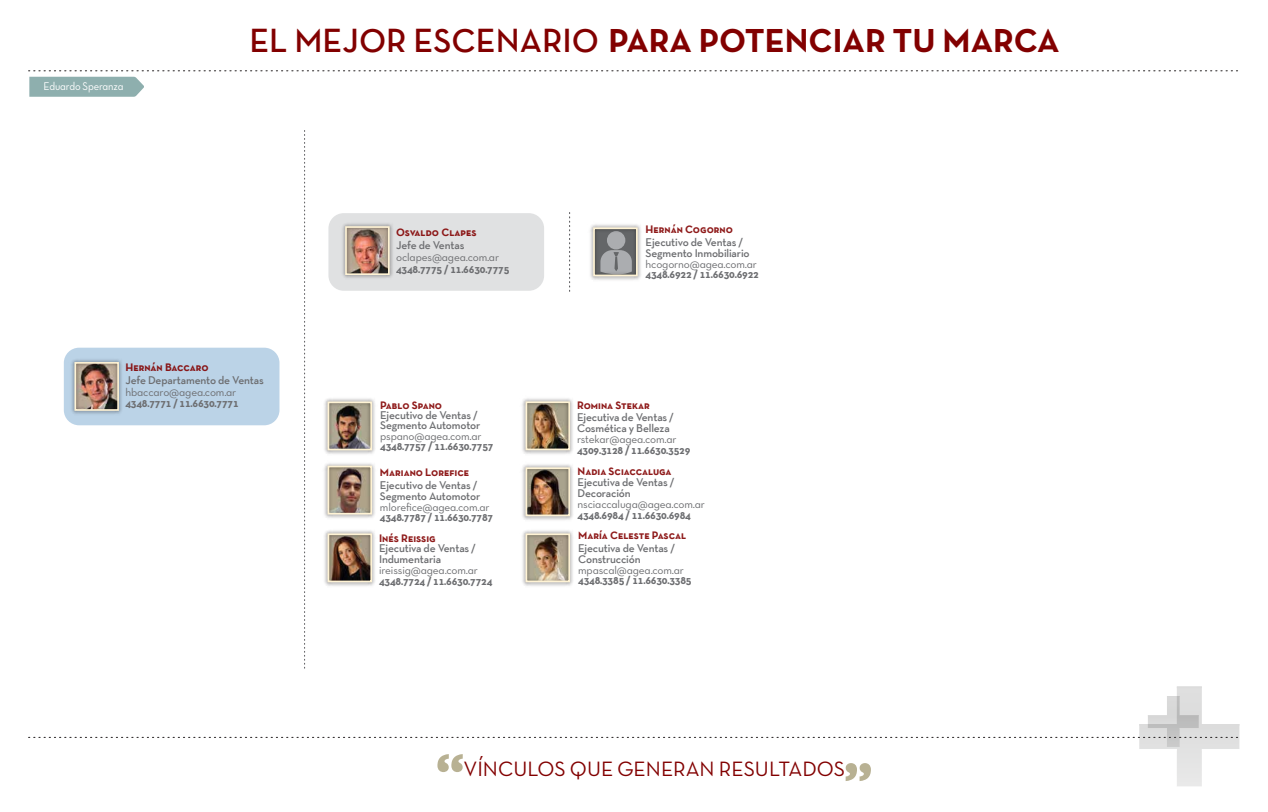
<style>
.page{position:relative;width:1268px;height:812px;background:#fff}
.page>*{position:absolute;margin:0;border:0;box-sizing:border-box;transform-origin:0 0}
.t1{font:700 33.8px "Neutra Text TF";color:#820000}
.t2{font:21.1px "Neutra Text TF Book Alt";color:#820000}
.t3{font:600 11.3px/11px "Neutra Text TF";letter-spacing:-.015em;color:#6d6e71}
.t4{font:700 11.3px "Neutra Text TF";letter-spacing:-.02em;color:#6d6e71}
.t5{font:11.3px "Neutra Text TF Book Alt";letter-spacing:-.015em;color:#6d6e71}
.t6{font:11.3px "Neutra Text TF Book Alt";letter-spacing:-.015em;color:#fff;scale:.93 1}
.t7{font:11px "Neutra Text TF Bold SC";color:rgb(130 0 0/.9)}
.s1{font-weight:600}
</style>
<div class="page">
<div style="left:64px;top:348px;width:215px;height:77px;background:#bbd3e7;border-radius:15px"></div>
<img style="left:71px;top:359px;width:51px;height:55px">
<div style="left:74px;top:362px;width:45px;height:49px;border:2px solid #fff3d4"></div>
<svg style="left:304px;top:130px;width:1px;height:539px"></svg>
<div style="left:328px;top:213px;width:216px;height:78px;background:#e0e1e2;border-radius:15px"></div>
<svg style="left:569px;top:212px;width:1px;height:79px"></svg>
<img style="left:590px;top:224px;width:51px;height:56px">
<div style="left:593px;top:227px;width:44px;height:49px;border:2px solid #fff3d4"></div>
<img style="left:342px;top:223px;width:51px;height:55px">
<div style="left:345px;top:226px;width:44px;height:49px;border:2px solid #fff3d4"></div>
<img style="left:324px;top:398px;width:51px;height:56px">
<div style="left:327px;top:401px;width:45px;height:49px;border:2px solid #fff3d4"></div>
<img style="left:324px;top:463px;width:51px;height:55px">
<div style="left:327px;top:466px;width:45px;height:48px;border:2px solid #fff3d4"></div>
<img style="left:324px;top:530px;width:51px;height:56px">
<div style="left:327px;top:533px;width:45px;height:49px;border:2px solid #fff3d4"></div>
<img style="left:522px;top:530px;width:51px;height:56px">
<div style="left:525px;top:533px;width:45px;height:49px;border:2px solid #fff3d4"></div>
<img style="left:522px;top:398px;width:51px;height:56px">
<div style="left:525px;top:401px;width:45px;height:49px;border:2px solid #fff3d4"></div>
<img style="left:522px;top:464px;width:51px;height:56px">
<div style="left:525px;top:467px;width:45px;height:49px;border:2px solid #fff3d4"></div>
<svg style="left:29px;top:70px;width:1209px;height:1px"></svg>
<svg style="left:29px;top:686px;width:1210px;height:100px"></svg>
<svg style="left:29px;top:77px;width:115px;height:20px;background:#93b2b2"></svg>
<p class="t6" style="left:44px;top:80px;width:87px">Eduardo Speranza</p>
<h1 class="t1" style="left:249px;top:20px;width:811px"><span class="s1">EL MEJOR ESCENARIO</span> PARA POTENCIAR TU MARCA</h1>
<p class="t7" style="left:396px;top:225px;width:82px">Osvaldo Clapes</p>
<p class="t3" style="left:396px;top:240px;width:70px">Jefe de Ventas</p>
<p class="t5" style="left:396px;top:251px;width:104px">oclapes@agea.com.ar</p>
<p class="t4" style="left:396px;top:262px;width:115px">4348.7775 / 11.6630.7775</p>
<p class="t7" style="left:645px;top:223px;width:89px">Hernán Cogorno</p>
<p class="t3" style="left:645px;top:236px;width:106px">Ejecutivo de Ventas /<br>Segmento Inmobiliario</p>
<p class="t5" style="left:645px;top:257px;width:113px">hcogorno@agea.com.ar</p>
<p class="t4" style="left:645px;top:267px;width:115px">4348.6922 / 11.6630.6922</p>
<p class="t7" style="left:125px;top:360px;width:85px">Hernán Baccaro</p>
<p class="t3" style="left:125px;top:375px;width:140px">Jefe Departamento de Ventas</p>
<p class="t5" style="left:125px;top:385px;width:112px">hbaccaro@agea.com.ar</p>
<p class="t4" style="left:125px;top:396px;width:115px">4348.7771 / 11.6630.7771</p>
<p class="t7" style="left:577px;top:398px;width:74px">Romina Stekar</p>
<p class="t7" style="left:380px;top:398px;width:63px">Pablo Spano</p>
<p class="t3" style="left:380px;top:410px;width:102px;line-height:10px">Ejecutivo de Ventas /<br>Segmento Automotor</p>
<p class="t5" style="left:380px;top:429px;width:103px">pspano@agea.com.ar</p>
<p class="t4" style="left:380px;top:439px;width:115px">4348.7757 / 11.6630.7757</p>
<p class="t7" style="left:380px;top:466px;width:91px">Mariano Lorefice</p>
<p class="t3" style="left:380px;top:480px;width:102px">Ejecutivo de Ventas /<br>Segmento Automotor</p>
<p class="t5" style="left:380px;top:500px;width:111px">mlorefice@agea.com.ar</p>
<p class="t4" style="left:380px;top:510px;width:115px">4348.7787 / 11.6630.7787</p>
<p class="t3" style="left:379px;top:542px;width:98px">Ejecutiva de Ventas /<br>Indumentaria</p>
<p class="t5" style="left:379px;top:563px;width:100px">ireissig@agea.com.ar</p>
<p class="t4" style="left:379px;top:574px;width:115px">4348.7724 / 11.6630.7724</p>
<p class="t3" style="left:577px;top:411px;width:98px">Ejecutiva de Ventas /<br>Cosmética y Belleza</p>
<p class="t5" style="left:577px;top:432px;width:101px">rstekar@agea.com.ar</p>
<p class="t4" style="left:577px;top:443px;width:115px">4309.3128 / 11.6630.3529</p>
<p class="t7" style="left:577px;top:464px;width:96px">Nadia Sciaccaluga</p>
<p class="t3" style="left:577px;top:477px;width:98px">Ejecutiva de Ventas /<br>Decoración</p>
<p class="t5" style="left:577px;top:498px;width:129px">nsciaccaluga@agea.com.ar</p>
<p class="t4" style="left:577px;top:508px;width:115px">4348.6984 / 11.6630.6984</p>
<p class="t7" style="left:379px;top:531px;width:58px">Inés Reissig</p>
<p class="t7" style="left:578px;top:529px;width:109px">María Celeste Pascal</p>
<p class="t3" style="left:578px;top:542px;width:98px">Ejecutiva de Ventas /<br>Construcción</p>
<p class="t5" style="left:578px;top:563px;width:107px">mpascal@agea.com.ar</p>
<p class="t4" style="left:578px;top:573px;width:115px">4348.3385 / 11.6630.3385</p>
<h2 class="t2" style="left:463px;top:756px;width:383px">VÍNCULOS QUE GENERAN RESULTADOS</h2>
</div>
